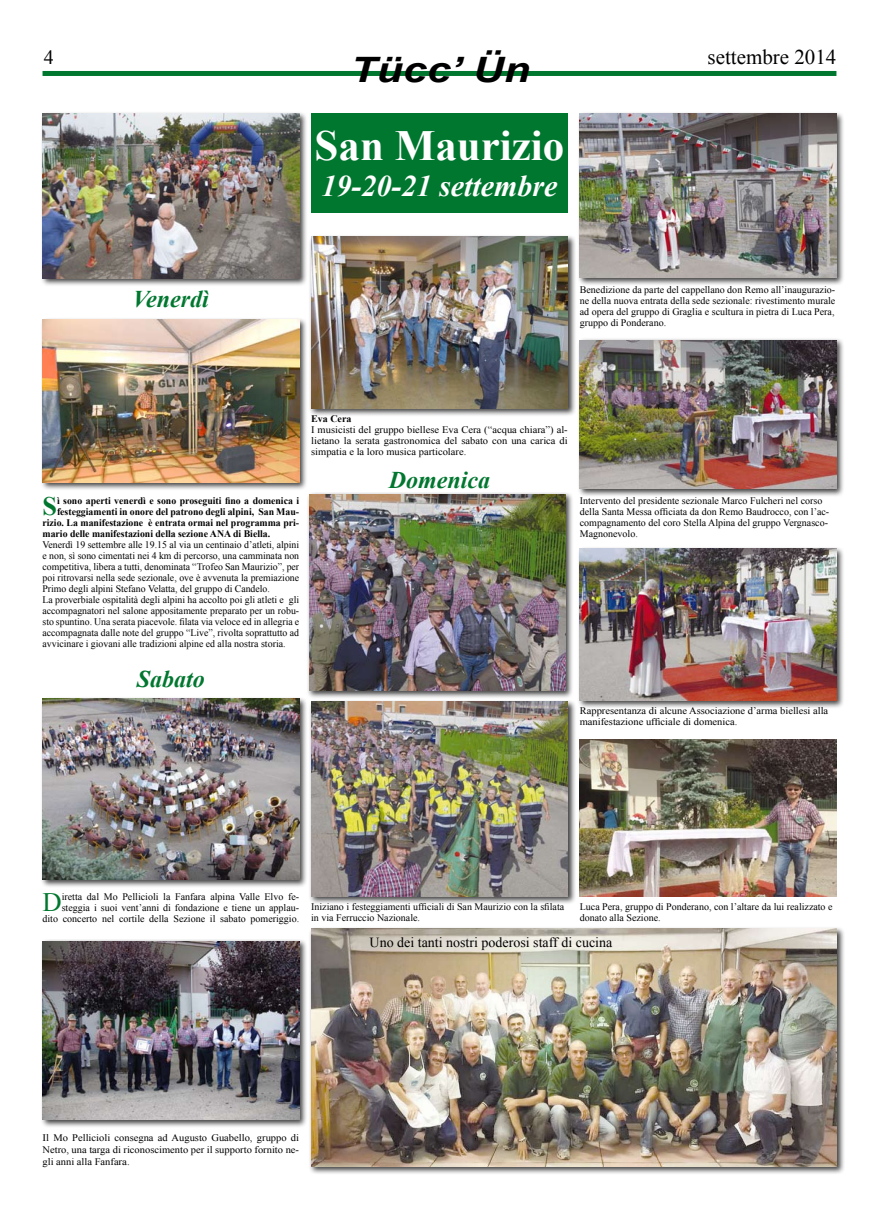
<style>
.page{position:relative;width:879px;height:1219px;background:#fff}
.page>*{position:absolute;margin:0;border:0;box-sizing:border-box;transform-origin:0 0}
.t1{font:700 43px "Times New Roman";color:#fff}
.t2{font:italic 700 35px "Arial";color:#000;scale:1.23 1}
.t3{font:italic 700 30px "Times New Roman";color:#fff}
.t4{font:700 26.6px "Times New Roman";color:#00772f}
.t5{font:26.6px "Times New Roman";color:#00772f}
.t6{font:italic 700 24px "Times New Roman";color:#00772f}
.t7{font:21px "Times New Roman";color:#000}
.t8{font:20px "Times New Roman";color:#000}
.t9{font:14px "Times New Roman";color:#000}
.t10{font:10px/11px "Times New Roman";color:#000}
.t11{font:10px/11px "Times New Roman";color:#000;text-align:justify;scale:1.05 1}
.t12{font:700 10px "Times New Roman";color:#000}
.t13{font:10px/12px "Times New Roman";color:#000;text-align:justify;scale:1.1 1}
</style>
<div class="page">
<div style="left:43px;top:71px;width:793px;height:5px;background:#00772e"></div>
<div style="left:40px;top:111px;width:272px;height:181px;background:#000;opacity:.75"></div>
<img style="left:43px;top:113px;width:256px;height:165px">
<div style="left:40px;top:317px;width:272px;height:179px;background:#000;opacity:.75"></div>
<img style="left:43px;top:320px;width:256px;height:163px">
<div style="left:40px;top:696px;width:272px;height:211px;background:#000;opacity:.75"></div>
<img style="left:43px;top:699px;width:256px;height:180px">
<div style="left:40px;top:939px;width:272px;height:193px;background:#000;opacity:.75"></div>
<img style="left:43px;top:941px;width:256px;height:179px">
<div style="left:309px;top:234px;width:272px;height:187px;background:#000;opacity:.75"></div>
<img style="left:311px;top:237px;width:257px;height:171px">
<div style="left:306px;top:492px;width:273px;height:211px;background:#000;opacity:.75"></div>
<img style="left:309px;top:494px;width:257px;height:197px">
<div style="left:577px;top:111px;width:272px;height:179px;background:#000;opacity:.75"></div>
<img style="left:580px;top:113px;width:256px;height:164px">
<div style="left:577px;top:338px;width:272px;height:163px;background:#000;opacity:.75"></div>
<img style="left:580px;top:340px;width:256px;height:149px">
<div style="left:577px;top:546px;width:272px;height:167px;background:#000;opacity:.75"></div>
<img style="left:580px;top:549px;width:256px;height:151px">
<img style="left:581px;top:739px;width:255px;height:157px">
<div style="left:311px;top:113px;width:257px;height:100px;background:#00772f"></div>
<div style="left:309px;top:926px;width:540px;height:253px;background:#000;opacity:.75"></div>
<img style="left:311px;top:928px;width:525px;height:238px">
<div style="left:309px;top:699px;width:272px;height:210px;background:#000;opacity:.75"></div>
<img style="left:311px;top:702px;width:257px;height:194px">
<h3 class="t8" style="left:44px;top:43px;width:11px">4</h3>
<h3 class="t7" style="left:707px;top:43px;width:130px">settembre 2014</h3>
<h2 class="t2" style="left:350px;top:46px;width:147px">Tücc’ Ün</h2>
<h1 class="t1" style="left:315px;top:116px;width:251px">San Maurizio</h1>
<h3 class="t3" style="left:321px;top:165px;width:237px">19-20-21 settembre</h3>
<h3 class="t6" style="left:133px;top:282px;width:78px">Venerdì</h3>
<p class="t10" style="left:580px;top:284px;width:257px;text-align:justify">Benedizione da parte del cappellano don Remo all’inaugurazio&shy;ne della nuova entrata della sede sezionale: rivestimento murale ad opera del gruppo di Graglia e scultura in pietra di Luca Pera, gruppo di Ponderano.</p>
<h3 class="t4" style="left:43px;top:487px;width:16px">S</h3>
<p class="t12" style="left:57px;top:493px;width:244px">ì sono aperti venerdì e sono proseguiti fino a domenica i</p>
<p class="t12" style="left:57px;top:504px;width:244px">festeggiamenti in onore del patrono degli alpini, San Mau-</p>
<p class="t12" style="left:43px;top:515px;width:258px">rizio. La manifestazione è entrata ormai nel programma pri-</p>
<p class="t12" style="left:43px;top:526px;width:229px">mario delle manifestazioni della sezione ANA di Biella.</p>
<p class="t10" style="left:43px;top:539px;width:258px">Venerdì 19 settembre alle 19.15 al via un centinaio d’atleti, alpini e non, sì sono cimentati nei 4 km di percorso, una camminata non competitiva, libera a tutti, denominata “Trofeo San Maurizio”, per poi ritrovarsi nella sede sezionale, ove è avvenuta la premiazione Primo degli alpini Stefano Velatta, del gruppo di Candelo.<br>La proverbiale ospitalità degli alpini ha accolto poi gli atleti e gli accompagnatori nel salone appositamente preparato per un robu&shy;sto spuntino. Una serata piacevole. filata via veloce ed in allegria e accompagnata dalle note del gruppo “Live”, rivolta soprattutto ad avvicinare i giovani alle tradizioni alpine ed alla nostra storia.</p>
<h3 class="t6" style="left:137px;top:663px;width:70px">Sabato</h3>
<p class="t12" style="left:311px;top:411px;width:42px">Eva Cera</p>
<p class="t11" style="left:311px;top:424px;width:246px">I musicisti del gruppo biellese Eva Cera (“acqua chiara”) al&shy;lietano la serata gastronomica del sabato con una carica di simpatia e la loro musica particolare.</p>
<h3 class="t6" style="left:389px;top:463px;width:103px">Domenica</h3>
<p class="t10" style="left:580px;top:495px;width:251px">Intervento del presidente sezionale Marco Fulcheri nel corso della Santa Messa officiata da don Remo Baudrocco, con l’ac&shy;compagnamento del coro Stella Alpina del gruppo Vergnasco-Magnonevolo.</p>
<p class="t11" style="left:580px;top:705px;width:238px">Rappresentanza di alcune Associazione d’arma biellesi alla manifestazione ufficiale di domenica.</p>
<p class="t10" style="left:43px;top:891px;width:258px;text-align:right">iretta dal Mo Pellicioli la Fanfara alpina Valle Elvo fe&shy;steggia i suoi vent’anni di fondazione e tiene un applau-<br>dito concerto nel cortile della Sezione il sabato pomeriggio.</p>
<h3 class="t5" style="left:43px;top:885px;width:21px">D</h3>
<p class="t10" style="left:311px;top:901px;width:255px">Iniziano i festeggiamenti ufficiali di San Maurizio con la sfilata in via Ferruccio Nazionale.</p>
<p class="t10" style="left:580px;top:901px;width:254px">Luca Pera, gruppo di Ponderano, con l’altare da lui realizzato e donato alla Sezione.</p>
<h3 class="t9" style="left:369px;top:933px;width:244px">Uno dei tanti nostri poderosi staff di cucina</h3>
<p class="t13" style="left:43px;top:1131px;width:235px">Il Mo Pellicioli consegna ad Augusto Guabello, gruppo di Netro, una targa di riconoscimento per il supporto fornito ne&shy;gli anni alla Fanfara.</p>
</div>
